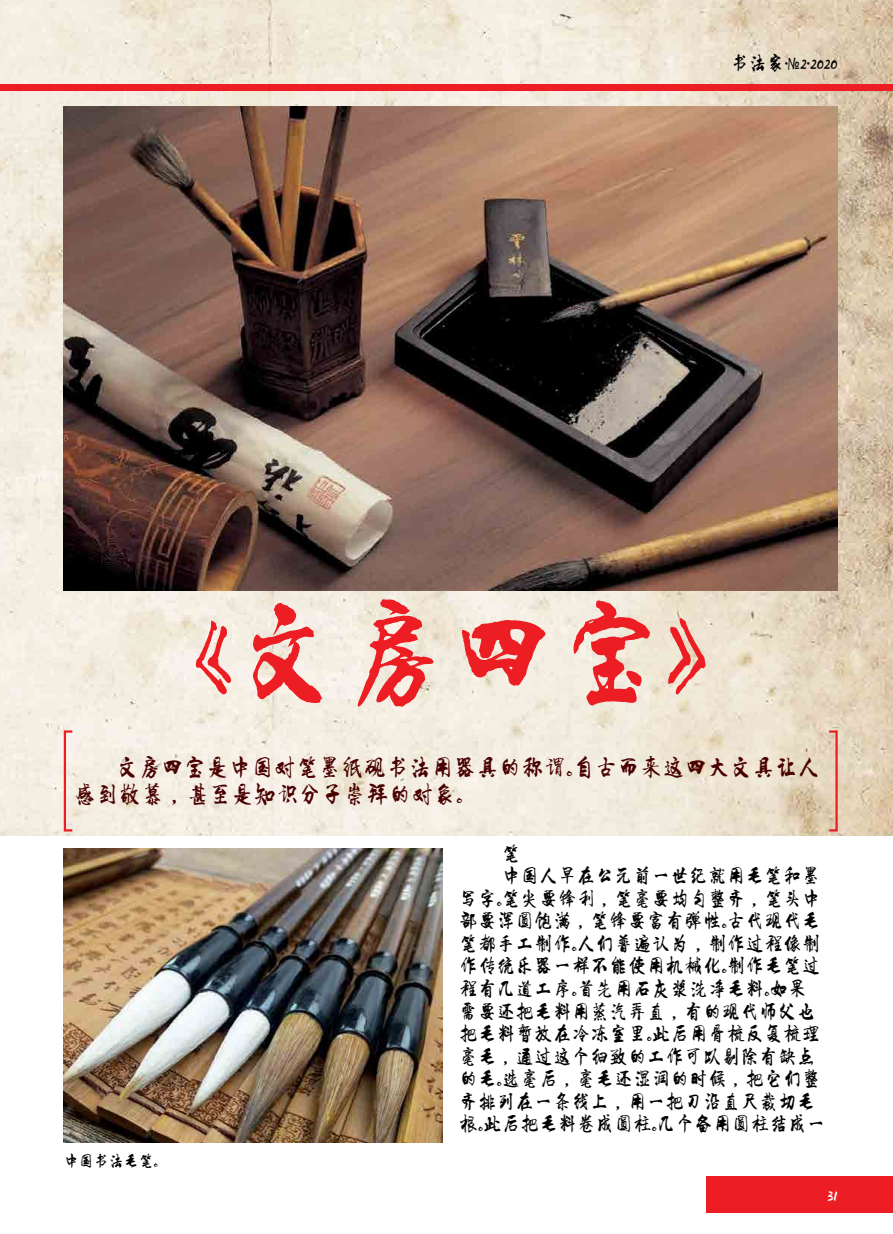
<style>
.page{position:relative;width:893px;height:1234px;background:#fff}
.page>*{position:absolute;margin:0;border:0;box-sizing:border-box;transform-origin:0 0}
.t1{font:108px "Li Xu Ke";color:#ed1d24}
.t2{font:22.5px/27px "Li Xu Ke";color:#490000}
.t3{font:18.75px "Li Xu Ke";color:#000}
.t4{font:18px "Li Xu Ke";color:#000}
.t5{font:18px "Li Xu Ke";color:#fff}
.t6{font:15px "Li Xu Ke";color:#000}
</style>
<div class="page">
<img style="left:0;top:0;width:893px;height:836px">
<div style="left:64px;top:730px;width:9px;height:101px;border:2px solid #ed1d24"></div>
<div style="left:828px;top:730px;width:10px;height:101px;border:2px solid #ed1d24"></div>
<img style="left:64px;top:106px;width:774px;height:484px">
<img style="left:64px;top:848px;width:378px;height:294px">
<div style="left:706px;top:1176px;width:187px;height:36px;background:#ed1d24"></div>
<div style="left:0;top:84px;width:893px;height:6px;background:#ed1d24"></div>
<p class="t4" style="left:731px;top:52px;width:108px">书法家•№2•2020</p>
<h1 class="t1" style="left:193px;top:591px;width:517px">《文房四宝》</h1>
<p class="t2" style="left:74px;top:753px;width:748px;text-indent:43px">文房四宝是中国对笔墨纸砚书法用器具的称谓。自古而来这四大文具让人感到敬慕，甚至是知识分子崇拜的对象。</p>
<p class="t3" style="left:502px;top:842px;width:20px">笔</p>
<p class="t3" style="left:502px;top:865px;width:320px">中国人早在公元前一世纪就用毛笔和墨</p>
<p class="t3" style="left:459px;top:887px;width:363px">写字。笔尖要锋利，笔毫要均匀整齐，笔头中</p>
<p class="t3" style="left:459px;top:910px;width:363px">部要浑圆饱满，笔锋要富有弹性。古代现代毛</p>
<p class="t3" style="left:459px;top:932px;width:363px">笔都手工制作。人们普遍认为，制作过程像制</p>
<p class="t3" style="left:459px;top:955px;width:363px">作传统乐器一样不能使用机械化。制作毛笔过</p>
<p class="t3" style="left:459px;top:977px;width:349px">程有几道工序。首先用石灰浆洗净毛料。如果</p>
<p class="t3" style="left:459px;top:1000px;width:358px">需要还把毛料用蒸汽弄直，有的现代师父也</p>
<p class="t3" style="left:459px;top:1022px;width:363px">把毛料暂放在冷冻室里。此后用骨梳反复梳理</p>
<p class="t3" style="left:459px;top:1045px;width:358px">毫毛，通过这个细致的工作可以剔除有缺点</p>
<p class="t3" style="left:459px;top:1067px;width:363px">的毛。选毫后，毫毛还湿润的时候，把它们整</p>
<p class="t3" style="left:459px;top:1090px;width:358px">齐排列在一条线上，用一把刀沿直尺裁切毛</p>
<p class="t3" style="left:459px;top:1112px;width:368px">根。此后把毛料卷成圆柱。几个备用圆柱结成一</p>
<p class="t6" style="left:64px;top:1151px;width:96px">中国书法毛笔。</p>
<p class="t5" style="left:827px;top:1184px;width:12px">31</p>
</div>
